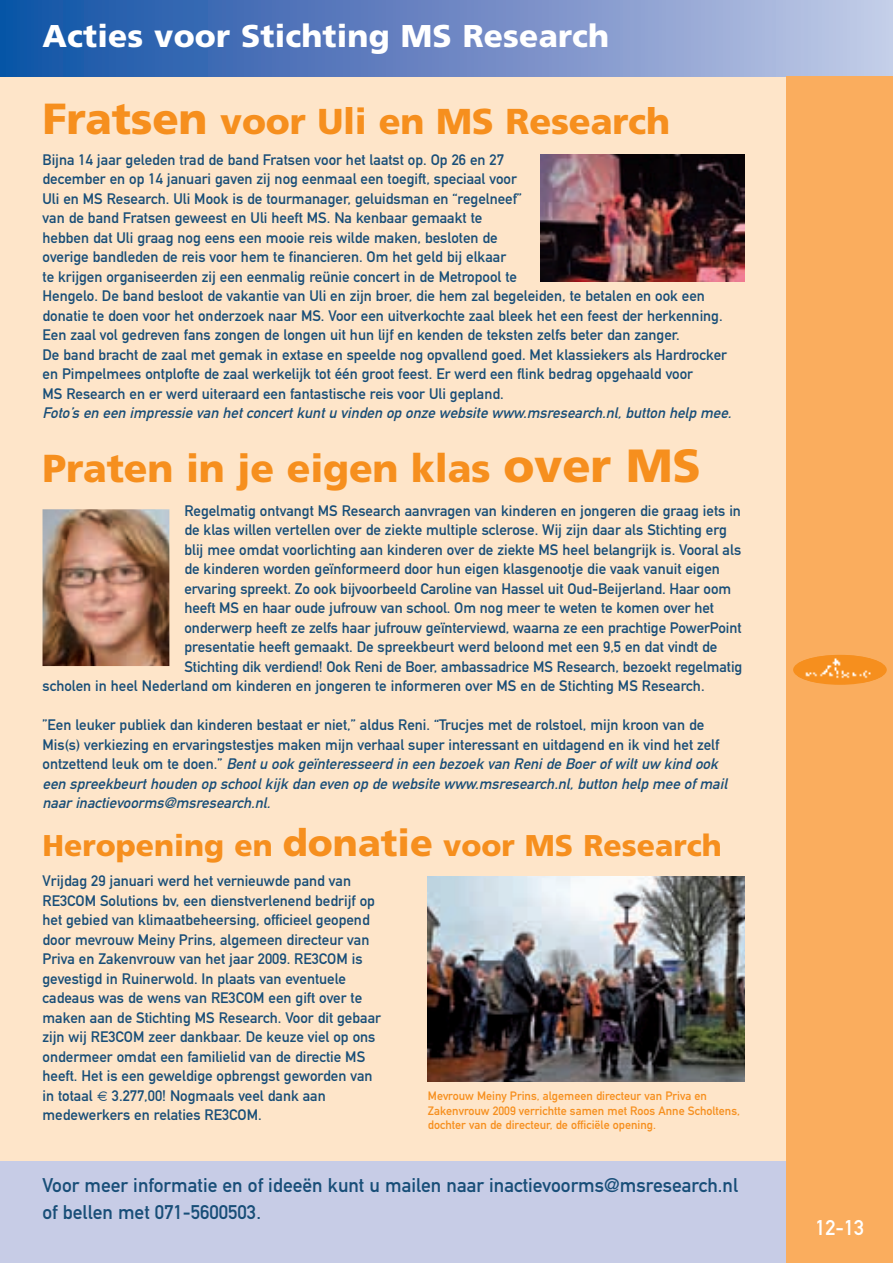
<style>
.page{position:relative;width:893px;height:1263px;background:#fee5c9}
.page>*{position:absolute;margin:0;border:0;box-sizing:border-box;transform-origin:0 0}
.t1{font:900 39px "Frutiger LT Std";letter-spacing:-.005em;color:#f68f1e}
.t2{font:900 36px "Frutiger LT Std";letter-spacing:-.005em;color:#f68f1e}
.t3{font:900 31.5px "Frutiger LT Std";letter-spacing:.005em;color:#fff}
.t4{font:900 30px "Frutiger LT Std";color:#f68f1e}
.t5{font:21px "DIN Mittelschrift Alternate";color:#fff}
.t6{font:19.5px/27px "DIN Mittelschrift Alternate";color:#184e78}
.t7{font:15px/19.5px "DIN Mittelschrift Alternate";color:#184e78}
.t8{font:italic 15px "DIN Mittelschrift Alternate";color:#184e78}
.t9{font:12px/14.4px "DIN Mittelschrift Alternate";color:#f68f1e}
.s1{font-size:43.5px}
.s2{font-size:46.5px}
.s3{font-style:italic}
.s4{font-size:37.5px}
</style>
<div class="page">
<div style="left:0;top:0;width:893px;height:77px;background:linear-gradient(to right,#104ea4,#c5c7e6)"></div>
<img style="left:540px;top:155px;width:204px;height:127px">
<img style="left:428px;top:877px;width:316px;height:204px">
<img style="left:43px;top:509px;width:126px;height:157px">
<div style="left:0;top:1161px;width:792px;height:102px;background:#c7cce6"></div>
<div style="left:787px;top:77px;width:106px;height:1186px;background:#faad5e"></div>
<div style="left:793px;top:655px;width:94px;height:30px;background:#f68f1e;border-radius:50%"></div>
<img style="left:797px;top:655px;width:85px;height:27px">
<h3 class="t3" style="left:43px;top:23px;width:568px">Acties voor Stichting MS Research</h3>
<h2 class="t2" style="left:43px;top:107px;width:629px"><span class="s1">Fratsen</span> voor Uli en MS Research</h2>
<p class="t7" style="left:43px;top:151px;width:686px">Bijna 14 jaar geleden trad de band Fratsen voor het laatst op. Op 26 en 27<br>december en op 14 januari gaven zij nog eenmaal een toegift, speciaal voor<br>Uli en MS Research. Uli Mook is de tourmanager, geluidsman en “regelneef”<br>van de band Fratsen geweest en Uli heeft MS. Na kenbaar gemaakt te<br>hebben dat Uli graag nog eens een mooie reis wilde maken, besloten de<br>overige bandleden de reis voor hem te financieren. Om het geld bij elkaar<br>te krijgen organiseerden zij een eenmalig reünie concert in de Metropool te<br>Hengelo. De band besloot de vakantie van Uli en zijn broer, die hem zal begeleiden, te betalen en ook een donatie te doen voor het onderzoek naar MS. Voor een uitverkochte zaal bleek het een feest der herkenning.<br>Een zaal vol gedreven fans zongen de longen uit hun lijf en kenden de teksten zelfs beter dan zanger.<br>De band bracht de zaal met gemak in extase en speelde nog opvallend goed. Met klassiekers als Hardrocker en Pimpelmees ontplofte de zaal werkelijk tot één groot feest. Er werd een flink bedrag opgehaald voor<br>MS Research en er werd uiteraard een fantastische reis voor Uli gepland.</p>
<p class="t8" style="left:43px;top:408px;width:693px">Foto’s en een impressie van het concert kunt u vinden op onze website www.msresearch.nl, button help mee.</p>
<h1 class="t1" style="left:43px;top:452px;width:660px">Praten in je eigen klas <span class="s2">over MS</span></h1>
<p class="t7" style="left:184px;top:502px;width:558px">Regelmatig ontvangt MS Research aanvragen van kinderen en jongeren die graag iets in</p>
<p class="t7" style="left:184px;top:522px;width:544px">de klas willen vertellen over de ziekte multiple sclerose. Wij zijn daar als Stichting erg</p>
<p class="t7" style="left:184px;top:541px;width:558px">blij mee omdat voorlichting aan kinderen over de ziekte MS heel belangrijk is. Vooral als</p>
<p class="t7" style="left:184px;top:561px;width:537px">de kinderen worden geïnformeerd door hun eigen klasgenootje die vaak vanuit eigen</p>
<p class="t7" style="left:184px;top:580px;width:548px">ervaring spreekt. Zo ook bijvoorbeeld Caroline van Hassel uit Oud-Beijerland. Haar oom</p>
<p class="t7" style="left:184px;top:600px;width:531px">heeft MS en haar oude jufrouw van school. Om nog meer te weten te komen over het</p>
<p class="t7" style="left:184px;top:619px;width:559px">onderwerp heeft ze zelfs haar jufrouw geïnterviewd, waarna ze een prachtige PowerPoint</p>
<p class="t7" style="left:184px;top:639px;width:535px">presentatie heeft gemaakt. De spreekbeurt werd beloond met een 9,5 en dat vindt de</p>
<p class="t7" style="left:184px;top:658px;width:559px">Stichting dik verdiend! Ook Reni de Boer, ambassadrice MS Research, bezoekt regelmatig</p>
<p class="t7" style="left:43px;top:678px;width:664px">scholen in heel Nederland om kinderen en jongeren te informeren over MS en de Stichting MS Research.</p>
<p class="t7" style="left:43px;top:717px;width:689px">”Een leuker publiek dan kinderen bestaat er niet,” aldus Reni. “Trucjes met de rolstoel, mijn kroon van de Mis(s) verkiezing en ervaringstestjes maken mijn verhaal super interessant en uitdagend en ik vind het zelf o n t z e t t e n d l e u k o m t e d o e n . ” <span class="s3">Bent u ook geïnteresseerd in een bezoek van Reni de Boer of wilt uw kind ook een spreekbeurt houden op school kijk dan even op de website www.msresearch.nl, button help mee of mail naar inactievoorms@msresearch.nl.</span></p>
<h3 class="t4" style="left:43px;top:834px;width:681px">Heropening en <span class="s4">donatie</span> voor MS Research</h3>
<p class="t7" style="left:43px;top:873px;width:340px">Vrijdag 29 januari werd het vernieuwde pand van RE3COM Solutions bv, een dienstverlenend bedrijf op het gebied van klimaatbeheersing, officieel geopend door mevrouw Meiny Prins, algemeen directeur van Priva en Zakenvrouw van het jaar 2009. RE3COM is gevestigd in Ruinerwold. In plaats van eventuele cadeaus was de wens van RE3COM een gift over te maken aan de Stichting MS Research. Voor dit gebaar zijn wij RE3COM zeer dankbaar. De keuze viel op ons ondermeer omdat een familielid van de directie MS heeft. Het is een geweldige opbrengst geworden van in totaal</p>
<p class="t7" style="left:43px;top:1087px;width:285px;text-indent:69px">3.277,00! Nogmaals veel dank aan medewerkers en relaties RE3COM.</p>
<p class="t9" style="left:428px;top:1090px;width:314px">Mevrouw Meiny Prins, algemeen directeur van Priva en<br>Zakenvrouw 2009 verrichtte samen met Roos Anne Scholtens, dochter van de directeur, de officiële opening.</p>
<h3 class="t6" style="left:43px;top:1173px;width:697px">Voor meer informatie en of ideeën kunt u mailen naar inactievoorms@msresearch.nl of bellen met 071-5600503.</h3>
<h3 class="t5" style="left:815px;top:1220px;width:50px">12-13</h3>
</div>
